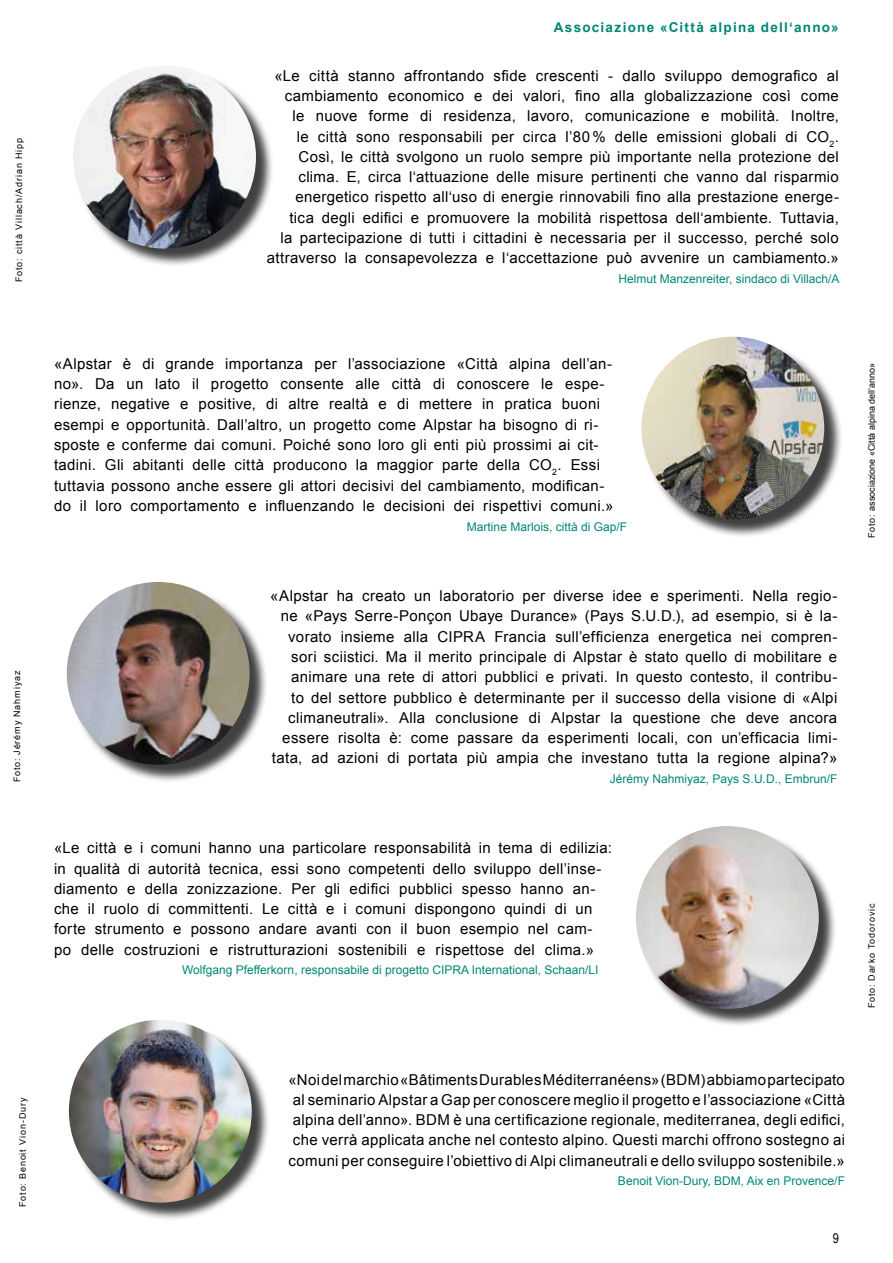
<style>
.page{position:relative;width:893px;height:1263px;background:#fff}
.page>*{position:absolute;margin:0;border:0;box-sizing:border-box;transform-origin:0 0}
.t1{font:15px/20.2px "Arial";letter-spacing:.025em;color:#000;text-align:right}
.t2{font:700 13.5px "Arial";letter-spacing:.095em;color:#008674}
.t3{font:13.5px "Arial Narrow";color:#000}
.t4{font:12px "Arial";color:#008875}
.t5{font:9px "Arial";letter-spacing:.095em;color:#000}
.t6{font:9px "Arial";color:#000}
</style>
<div class="page">
<div style="left:69px;top:584px;width:199px;height:199px;background:#000;opacity:.75"></div>
<img style="left:67px;top:582px;width:183px;height:183px;border-radius:91px">
<div style="left:638px;top:828px;width:199px;height:199px;background:#000;opacity:.75"></div>
<img style="left:636px;top:826px;width:183px;height:183px;border-radius:91px">
<div style="left:71px;top:1022px;width:199px;height:199px;background:#000;opacity:.75"></div>
<img style="left:69px;top:1020px;width:183px;height:182px;border-radius:91px">
<div style="left:644px;top:339px;width:199px;height:199px;background:#000;opacity:.75"></div>
<img style="left:641px;top:337px;width:183px;height:182px;border-radius:91px">
<div style="left:75px;top:68px;width:200px;height:199px;background:#000;opacity:.75"></div>
<img style="left:73px;top:66px;width:183px;height:183px;border-radius:91px">
<p class="t5" style="left:13px;top:282px;width:145px;rotate:-90deg">Foto: città Villach/Adrian Hipp</p>
<p class="t2" style="left:554px;top:18px;width:286px">Associazione «Città alpina dell‘anno»</p>
<p class="t1" style="left:267px;top:66px;width:574px">«Le città stanno affrontando sfide crescenti - dallo sviluppo demografico al cambiamento economico e dei valori, fino alla globalizzazione così come<br>le nuove forme di residenza, lavoro, comunicazione e mobilità. Inoltre,<br>le città sono responsabili per circa l’80 % delle emissioni globali di CO<sub>2</sub>.<br>Così, le città svolgono un ruolo sempre più importante nella protezione del clima. E‚ circa l‘attuazione delle misure pertinenti che vanno dal risparmio energetico rispetto all‘uso di energie rinnovabili fino alla prestazione energe-<br>tica degli edifici e promuovere la mobilità rispettosa dell‘ambiente. Tuttavia,<br>la partecipazione di tutti i cittadini è necessaria per il successo, perché solo attraverso la consapevolezza e l‘accettazione può avvenire un cambiamento.»</p>
<p class="t4" style="left:618px;top:271px;width:223px">Helmut Manzenreiter, sindaco di Villach/A</p>
<p class="t5" style="left:11px;top:782px;width:113px;rotate:-90deg">Foto: Jérémy Nahmiyaz</p>
<p class="t5" style="left:17px;top:1207px;width:111px;rotate:-90deg">Foto: Benoit Vion-Dury</p>
<p class="t1" style="left:54px;top:354px;width:561px;text-align:left">«Alpstar è di grande importanza per l’associazione «Città alpina dell’an&shy;no». Da un lato il progetto consente alle città di conoscere le espe&shy;rienze, negative e positive, di altre realtà e di mettere in pratica buoni esempi e opportunità. Dall’altro, un progetto come Alpstar ha bisogno di ri&shy;sposte e conferme dai comuni. Poiché sono loro gli enti più prossimi ai cit&shy;tadini. Gli abitanti delle città producono la maggior parte della CO<sub>2</sub>. Essi tuttavia possono anche essere gli attori decisivi del cambiamento, modifican&shy;do il loro comportamento e influenzando le decisioni dei rispettivi comuni.»</p>
<p class="t4" style="left:467px;top:519px;width:162px">Martine Marlois, città di Gap/F</p>
<p class="t1" style="left:270px;top:586px;width:569px">«Alpstar ha creato un laboratorio per diverse idee e sperimenti. Nella regio&shy;ne «Pays Serre-Ponçon Ubaye Durance» (Pays S.U.D.), ad esempio, si è la&shy;vorato insieme alla CIPRA Francia sull’efficienza energetica nei compren&shy;sori sciistici. Ma il merito principale di Alpstar è stato quello di mobilitare e animare una rete di attori pubblici e privati. In questo contesto, il contribu-<br>to del settore pubblico è determinante per il successo della visione di «Alpi climaneutrali». Alla conclusione di Alpstar la questione che deve ancora essere risolta è: come passare da esperimenti locali, con un’efficacia limi&shy;tata, ad azioni di portata più ampia che investano tutta la regione alpina?»</p>
<p class="t4" style="left:610px;top:771px;width:229px">Jérémy Nahmiyaz, Pays S.U.D., Embrun/F</p>
<p class="t1" style="left:54px;top:838px;width:559px;text-align:left">«Le città e i comuni hanno una particolare responsabilità in tema di edilizia: in qualità di autorità tecnica, essi sono competenti dello sviluppo dell’inse&shy;diamento e della zonizzazione. Per gli edifici pubblici spesso hanno an&shy;che il ruolo di committenti. Le città e i comuni dispongono quindi di un forte strumento e possono andare avanti con il buon esempio nel cam&shy;po delle costruzioni e ristrutturazioni sostenibili e rispettose del clima.»</p>
<p class="t4" style="left:182px;top:962px;width:418px">Wolfgang Pfefferkorn, responsabile di progetto CIPRA International, Schaan/LI</p>
<p class="t6" style="left:866px;top:538px;width:177px;rotate:-90deg">Foto: associazione «Città alpina dell’anno»</p>
<p class="t5" style="left:866px;top:1008px;width:107px;rotate:-90deg">Foto: Darko Todorovic</p>
<p class="t1" style="left:288px;top:1069px;width:558px;text-align:center">«Noi del marchio «Bâtiments Durables Méditerranéens» (BDM) abbiamo partecipato al seminario Alpstar a Gap per conoscere meglio il progetto e l’associazione «Città alpina dell’anno». BDM è una certificazione regionale, mediterranea, degli edifici, che verrà applicata anche nel contesto alpino. Questi marchi offrono sostegno ai comuni per conseguire l’obiettivo di Alpi climaneutrali e dello sviluppo sostenibile.»</p>
<p class="t4" style="left:618px;top:1173px;width:228px">Benoit Vion-Dury, BDM, Aix en Provence/F</p>
<p class="t3" style="left:833px;top:1228px;width:8px">9</p>
</div>
